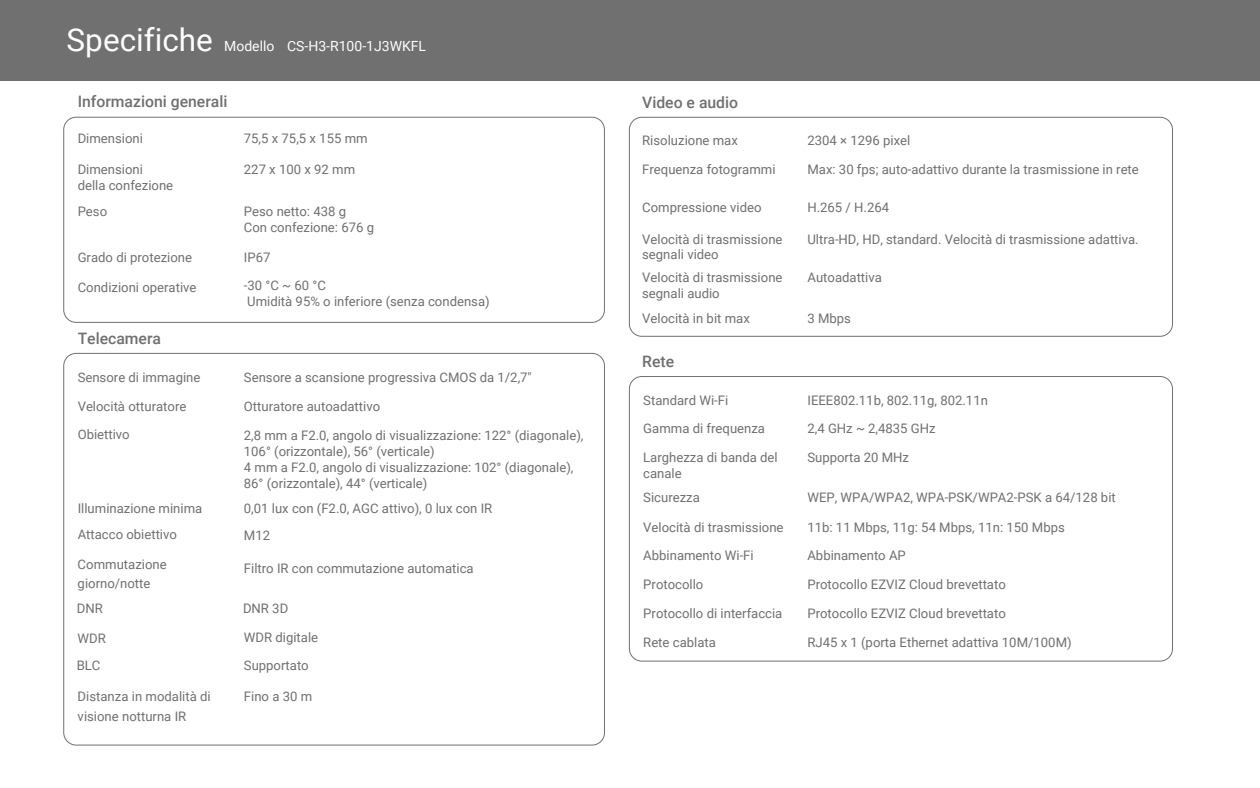
<style>
.page{position:relative;width:1260px;height:788px;background:#fff}
.page>*{position:absolute;margin:0;border:0;box-sizing:border-box;transform-origin:0 0}
.t1{font:31.5px "Roboto";color:#fcfdfd}
.t2{font:500 15.75px "Roboto";color:#717071}
.t3{font:14px "Roboto";color:#fcfdfd}
.t4{font:13.12px/15.8px "Roboto";color:#717071}
</style>
<div class="page">
<div style="left:0;top:0;width:1260px;height:80px;background:#717071"></div>
<div style="left:629px;top:376px;width:544px;height:285px;border:1px solid #717071;border-radius:12px"></div>
<div style="left:63px;top:117px;width:542px;height:206px;border:1px solid #717071;border-radius:12px"></div>
<div style="left:629px;top:117px;width:544px;height:220px;border:1px solid #717071;border-radius:12px"></div>
<h1 class="t1" style="left:67px;top:18px;width:148px">Specifiche</h1>
<p class="t3" style="left:224px;top:36px;width:204px">Modello CS-H3-R100-1J3WKFL</p>
<p class="t2" style="left:78px;top:91px;width:151px">Informazioni generali</p>
<p class="t4" style="left:78px;top:130px;width:67px">Dimensioni</p>
<p class="t4" style="left:244px;top:130px;width:125px">75,5 x 75,5 x 155 mm</p>
<p class="t4" style="left:78px;top:161px;width:97px">Dimensioni della confezione</p>
<p class="t4" style="left:244px;top:161px;width:113px">227 x 100 x 92 mm</p>
<p class="t4" style="left:78px;top:203px;width:31px">Peso</p>
<p class="t4" style="left:244px;top:203px;width:132px">Peso netto: 438 g<br>Con confezione: 676 g</p>
<p class="t4" style="left:78px;top:249px;width:116px">Grado di protezione</p>
<p class="t4" style="left:244px;top:249px;width:28px">IP67</p>
<p class="t4" style="left:78px;top:279px;width:120px">Condizioni operative</p>
<p class="t4" style="left:244px;top:277px;width:247px">-30 °C ~ 60 °C<br>Umidità 95% o inferiore (senza condensa)</p>
<p class="t2" style="left:78px;top:328px;width:85px">Telecamera</p>
<p class="t4" style="left:78px;top:369px;width:124px">Sensore di immagine</p>
<p class="t4" style="left:244px;top:369px;width:289px">Sensore a scansione progressiva CMOS da 1/2,7"</p>
<p class="t4" style="left:78px;top:398px;width:110px">Velocità otturatore</p>
<p class="t4" style="left:244px;top:398px;width:138px">Otturatore autoadattivo</p>
<p class="t4" style="left:78px;top:426px;width:54px">Obiettivo</p>
<p class="t4" style="left:244px;top:427px;width:341px">2,8 mm a F2.0, angolo di visualizzazione: 122° (diagonale), 106° (orizzontale), 56° (verticale)<br>4 mm a F2.0, angolo di visualizzazione: 102° (diagonale), 86° (orizzontale), 44° (verticale)</p>
<p class="t4" style="left:78px;top:526px;width:101px">Attacco obiettivo</p>
<p class="t4" style="left:244px;top:527px;width:28px">M12</p>
<p class="t4" style="left:244px;top:559px;width:231px">Filtro IR con commutazione automatica</p>
<p class="t4" style="left:77px;top:600px;width:28px">DNR</p>
<p class="t4" style="left:78px;top:630px;width:30px">WDR</p>
<p class="t4" style="left:78px;top:500px;width:126px">Illuminazione minima</p>
<p class="t4" style="left:244px;top:500px;width:250px">0,01 lux con (F2.0, AGC attivo), 0 lux con IR</p>
<p class="t4" style="left:78px;top:554px;width:91px;line-height:19.2px">Commutazione giorno/notte</p>
<p class="t4" style="left:243px;top:600px;width:47px">DNR 3D</p>
<p class="t4" style="left:244px;top:628px;width:76px">WDR digitale</p>
<p class="t4" style="left:77px;top:657px;width:25px">BLC</p>
<p class="t4" style="left:244px;top:657px;width:66px">Supportato</p>
<p class="t4" style="left:78px;top:686px;width:135px;line-height:19.2px">Distanza in modalità di visione notturna IR</p>
<p class="t4" style="left:244px;top:688px;width:70px">Fino a 30 m</p>
<p class="t2" style="left:642px;top:91px;width:97px">Video e audio</p>
<p class="t4" style="left:642px;top:132px;width:97px">Risoluzione max</p>
<p class="t4" style="left:807px;top:132px;width:104px">2304 × 1296 pixel</p>
<p class="t4" style="left:642px;top:161px;width:135px">Frequenza fotogrammi</p>
<p class="t4" style="left:807px;top:161px;width:333px">Max: 30 fps; auto-adattivo durante la trasmissione in rete</p>
<p class="t4" style="left:642px;top:199px;width:121px">Compressione video</p>
<p class="t4" style="left:807px;top:199px;width:83px">H.265 / H.264</p>
<p class="t4" style="left:642px;top:231px;width:142px">Velocità di trasmissione segnali video</p>
<p class="t4" style="left:807px;top:231px;width:333px">Ultra-HD, HD, standard. Velocità di trasmissione adattiva.</p>
<p class="t4" style="left:642px;top:269px;width:142px">Velocità di trasmissione segnali audio</p>
<p class="t4" style="left:807px;top:269px;width:76px">Autoadattiva</p>
<p class="t4" style="left:642px;top:310px;width:109px">Velocità in bit max</p>
<p class="t4" style="left:807px;top:310px;width:45px">3 Mbps</p>
<p class="t2" style="left:642px;top:350px;width:33px">Rete</p>
<p class="t4" style="left:643px;top:391px;width:86px">Standard Wi-Fi</p>
<p class="t4" style="left:807px;top:391px;width:182px">IEEE802.11b, 802.11g, 802.11n</p>
<p class="t4" style="left:643px;top:420px;width:123px">Gamma di frequenza</p>
<p class="t4" style="left:807px;top:420px;width:130px">2,4 GHz ~ 2,4835 GHz</p>
<p class="t4" style="left:643px;top:449px;width:136px">Larghezza di banda del canale</p>
<p class="t4" style="left:807px;top:449px;width:103px">Supporta 20 MHz</p>
<p class="t4" style="left:643px;top:488px;width:58px">Sicurezza</p>
<p class="t4" style="left:807px;top:488px;width:310px">WEP, WPA/WPA2, WPA-PSK/WPA2-PSK a 64/128 bit</p>
<p class="t4" style="left:643px;top:513px;width:142px;line-height:28.1px">Velocità di trasmissione<br>Abbinamento Wi-Fi</p>
<p class="t4" style="left:807px;top:513px;width:259px;line-height:28.1px">11b: 11 Mbps, 11g: 54 Mbps, 11n: 150 Mbps<br>Abbinamento AP</p>
<p class="t4" style="left:643px;top:576px;width:62px">Protocollo</p>
<p class="t4" style="left:807px;top:576px;width:200px">Protocollo EZVIZ Cloud brevettato</p>
<p class="t4" style="left:643px;top:604px;width:141px">Protocollo di interfaccia</p>
<p class="t4" style="left:807px;top:604px;width:200px">Protocollo EZVIZ Cloud brevettato</p>
<p class="t4" style="left:643px;top:633px;width:74px">Rete cablata</p>
<p class="t4" style="left:807px;top:633px;width:266px">RJ45 x 1 (porta Ethernet adattiva 10M/100M)</p>
</div>
